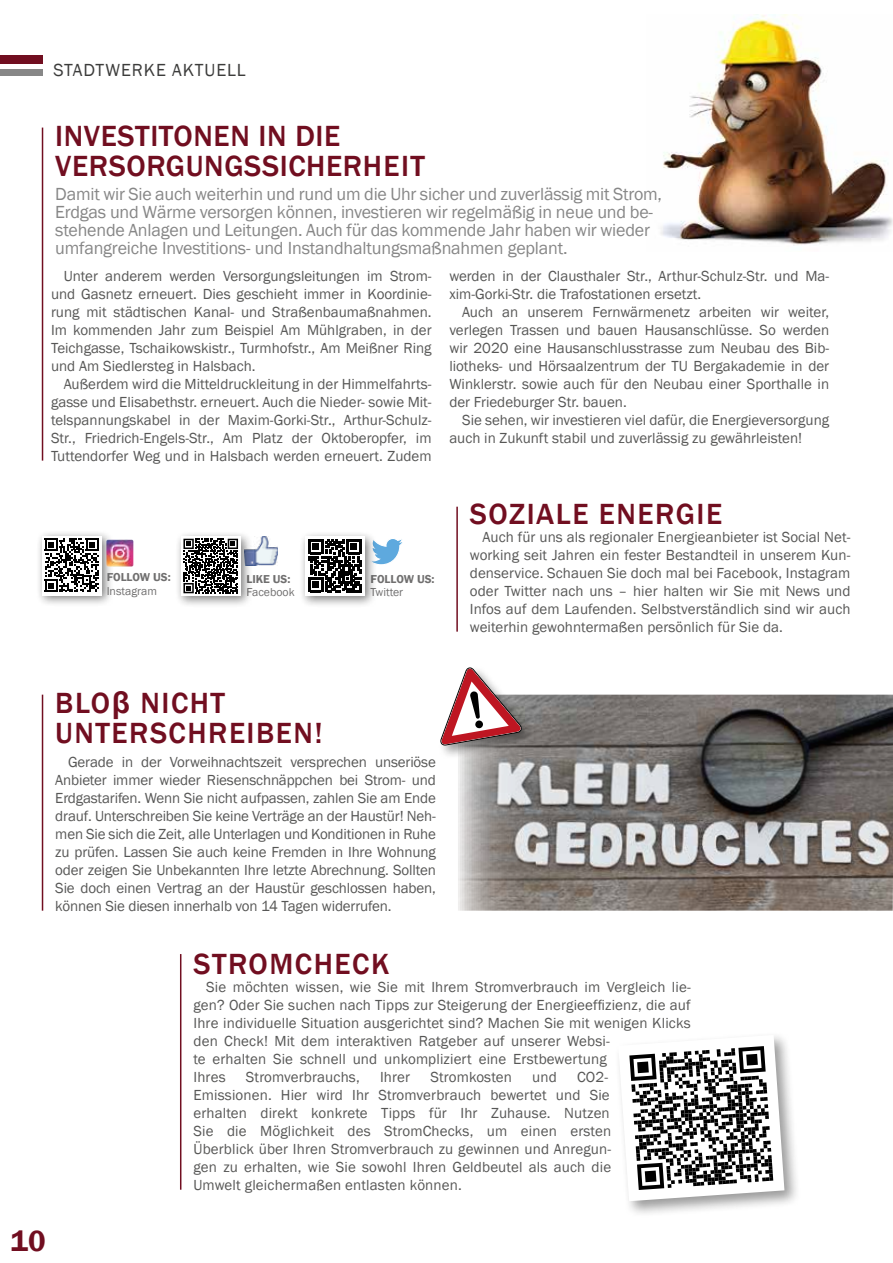
<style>
.page{position:relative;width:893px;height:1263px;background:#fff}
.page>*{position:absolute;margin:0;border:0;box-sizing:border-box;transform-origin:0 0}
.t1{font:500 30px/30px "Franklin Gothic";letter-spacing:.05em;color:#710e20}
.t2{font:500 30px/30px "Franklin Gothic";letter-spacing:.02em;color:#710e20}
.t3{font:600 30px "Franklin Gothic";color:#710e20}
.t4{font:18px/18px "Franklin Gothic";letter-spacing:-.01em;color:#878787}
.t5{font:18px "Franklin Gothic";letter-spacing:.05em;color:#3c3c3b}
.t6{font:15px/18px "Franklin Gothic";letter-spacing:.01em;color:#575756;text-align:justify}
.t7{font:600 11.85px "Franklin Gothic";color:#706f6f}
.t8{font:11.85px "Franklin Gothic";color:#706f6f}
.s1{font-family:"Arial";font-weight:700}
</style>
<div class="page">
<div style="left:0;top:55px;width:43px;height:9px;background:#710e20"></div>
<div style="left:0;top:69px;width:43px;height:7px;background:#878787"></div>
<img style="left:661px;top:14px;width:232px;height:231px">
<div style="left:36px;top:530px;width:78px;height:78px;background:#000;opacity:.5"></div>
<div style="left:42px;top:536px;width:60px;height:59px;background:#fff"></div>
<svg style="left:45px;top:538px;width:54px;height:54px"></svg>
<img style="left:106px;top:540px;width:27px;height:27px">
<svg style="left:377px;top:539px;width:25px;height:26px"></svg>
<div style="left:299px;top:530px;width:78px;height:78px;background:#000;opacity:.5"></div>
<div style="left:305px;top:536px;width:60px;height:60px;background:#fff"></div>
<svg style="left:308px;top:539px;width:53px;height:53px"></svg>
<img style="left:253px;top:537px;width:25px;height:28px">
<div style="left:175px;top:530px;width:78px;height:78px;background:#000;opacity:.5"></div>
<svg style="left:181px;top:536px;width:59px;height:60px"></svg>
<svg style="left:183px;top:539px;width:55px;height:54px"></svg>
<hr style="left:456px;top:507px;width:2px;height:125px;background:#710e20">
<hr style="left:42px;top:128px;width:1px;height:333px;background:#710e20">
<hr style="left:42px;top:695px;width:1px;height:216px;background:#710e20">
<hr style="left:180px;top:954px;width:1px;height:236px;background:#710e20">
<img style="left:458px;top:695px;width:435px;height:216px">
<div style="left:615px;top:1031px;width:187px;height:187px;background:#000;opacity:.4"></div>
<svg style="left:618px;top:1035px;width:166px;height:166px"></svg>
<div style="left:438px;top:665px;width:98px;height:95px;background:#000;opacity:.4"></div>
<svg style="left:441px;top:668px;width:81px;height:77px"></svg>
<p class="t5" style="left:53px;top:59px;width:194px">STADTWERKE AKTUELL</p>
<h1 class="t2" style="left:55px;top:121px;width:371px">INVESTITONEN IN DIE<br>VERSORGUNGSSICHERHEIT</h1>
<p class="t4" style="left:55px;top:185px;width:608px">Damit wir Sie auch weiterhin und rund um die Uhr sicher und zuverlässig mit Strom, Erdgas und Wärme versorgen können, investieren wir regelmäßig in neue und be&shy;stehende Anlagen und Leitungen. Auch für das kommende Jahr haben wir wieder umfangreiche Investitions- und Instandhaltungsmaßnahmen geplant.</p>
<p class="t6" style="left:51px;top:267px;width:382px;text-indent:13px">Unter anderem werden Versorgungsleitungen im Strom&shy;und Gasnetz erneuert. Dies geschieht immer in Koordinie&shy;rung mit städtischen Kanal- und Straßenbaumaßnahmen.<br>Im kommenden Jahr zum Beispiel Am Mühlgraben, in der Teichgasse, Tschaikowskistr., Turmhofstr., Am Meißner Ring und Am Siedlersteg in Halsbach.</p>
<p class="t6" style="left:51px;top:375px;width:382px;text-indent:13px">Außerdem wird die Mitteldruckleitung in der Himmelfahrts&shy;gasse und Elisabethstr. erneuert. Auch die Nieder- sowie Mit&shy;telspannungskabel in der Maxim-Gorki-Str., Arthur-Schulz-Str., Friedrich-Engels-Str., Am Platz der Oktoberopfer, im Tuttendorfer Weg und in Halsbach werden erneuert. Zudem</p>
<p class="t6" style="left:449px;top:267px;width:381px">werden in der Clausthaler Str., Arthur-Schulz-Str. und Ma&shy;xim-Gorki-Str. die Trafostationen ersetzt.</p>
<p class="t6" style="left:449px;top:303px;width:381px;text-indent:13px">Auch an unserem Fernwärmenetz arbeiten wir weiter, verlegen Trassen und bauen Hausanschlüsse. So werden wir 2020 eine Hausanschlusstrasse zum Neubau des Bib&shy;liotheks- und Hörsaalzentrum der TU Bergakademie in der Winklerstr. sowie auch für den Neubau einer Sporthalle in der Friedeburger Str. bauen.</p>
<p class="t6" style="left:449px;top:411px;width:381px;text-indent:13px">Sie sehen, wir investieren viel dafür, die Energieversorgung auch in Zukunft stabil und zuverlässig zu gewährleisten!</p>
<p class="t7" style="left:107px;top:570px;width:66px">FOLLOW US:</p>
<p class="t8" style="left:107px;top:583px;width:52px">Instagram</p>
<p class="t7" style="left:246px;top:571px;width:46px">LIKE US:</p>
<p class="t8" style="left:246px;top:585px;width:50px">Facebook</p>
<p class="t7" style="left:371px;top:571px;width:66px">FOLLOW US:</p>
<p class="t8" style="left:371px;top:585px;width:34px">Twitter</p>
<h1 class="t1" style="left:470px;top:499px;width:254px">SOZIALE ENERGIE</h1>
<p class="t6" style="left:470px;top:528px;width:382px;text-indent:13px">Auch für uns als regionaler Energieanbieter ist Social Net&shy;working seit Jahren ein fester Bestandteil in unserem Kun&shy;denservice. Schauen Sie doch mal bei Facebook, Instagram oder Twitter nach uns – hier halten wir Sie mit News und Infos auf dem Laufenden. Selbstverständlich sind wir auch weiterhin gewohntermaßen persönlich für Sie da.</p>
<h1 class="t1" style="left:55px;top:688px;width:269px">BLO<span class="s1">β</span> NICHT<br>UNTERSCHREIBEN!</h1>
<p class="t6" style="left:55px;top:753px;width:382px;text-indent:13px">Gerade in der Vorweihnachtszeit versprechen unseriöse Anbieter immer wieder Riesenschnäppchen bei Strom- und Erdgastarifen. Wenn Sie nicht aufpassen, zahlen Sie am Ende drauf. Unterschreiben Sie keine Verträge an der Haustür! Neh&shy;men Sie sich die Zeit, alle Unterlagen und Konditionen in Ruhe zu prüfen. Lassen Sie auch keine Fremden in Ihre Wohnung oder zeigen Sie Unbekannten Ihre letzte Abrechnung. Sollten Sie doch einen Vertrag an der Haustür geschlossen haben, können Sie diesen innerhalb von 14 Tagen widerrufen.</p>
<h1 class="t1" style="left:193px;top:949px;width:197px">STROMCHECK</h1>
<p class="t6" style="left:193px;top:978px;width:499px;text-align:left;text-indent:13px">Sie möchten wissen, wie Sie mit Ihrem Stromverbrauch im Vergleich lie&shy;gen? Oder Sie suchen nach Tipps zur Steigerung der Energieeffizienz, die auf Ihre individuelle Situation ausgerichtet sind? Machen Sie mit wenigen Klicks den Check! Mit dem interaktiven Ratgeber auf unserer Websi-<br>te erhalten Sie schnell und unkompliziert eine Erstbewertung<br>Ihres</p>
<p class="t6" style="left:193px;top:1068px;width:419px;text-align:left;text-indent:384px">CO2- Emissionen. Hier wird Ihr Stromverbrauch bewertet und Sie erhalten direkt konkrete Tipps für Ihr Zuhause. Nutzen Sie die Möglichkeit des StromChecks, um einen ersten Überblick über Ihren Stromverbrauch zu gewinnen und Anregun&shy;gen zu erhalten, wie Sie sowohl Ihren Geldbeutel als auch die Umwelt gleichermaßen entlasten können.</p>
<p class="t6" style="left:246px;top:1068px;width:115px">Stromverbrauchs,</p>
<p class="t6" style="left:380px;top:1068px;width:32px">Ihrer</p>
<p class="t6" style="left:430px;top:1068px;width:83px">Stromkosten</p>
<p class="t6" style="left:532px;top:1068px;width:26px">und</p>
<h1 class="t3" style="left:11px;top:1223px;width:36px">10</h1>
</div>
